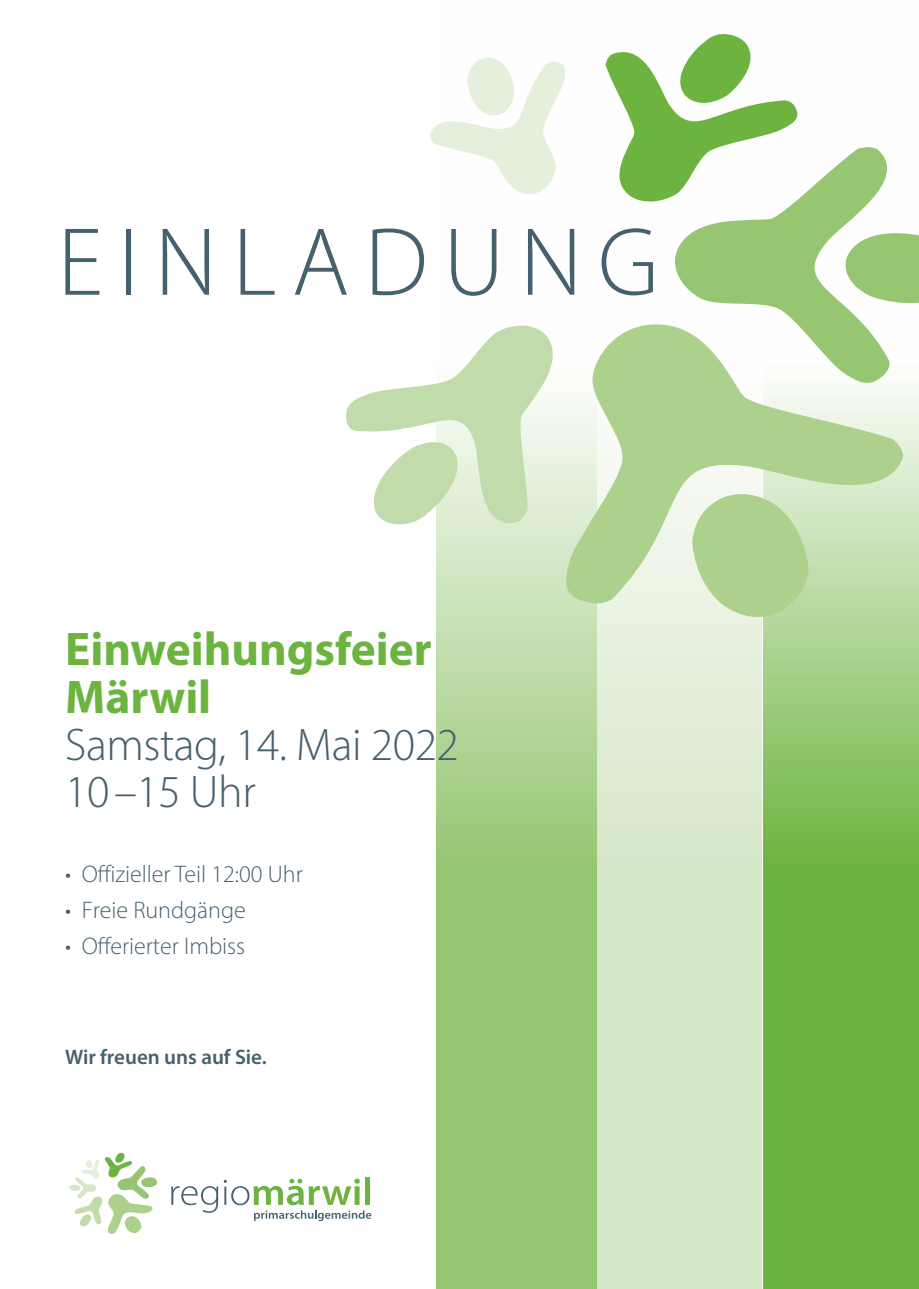
<style>
.page{position:relative;width:919px;height:1289px;background:#fff}
.page>*{position:absolute;margin:0;border:0;box-sizing:border-box;transform-origin:0 0}
.t1{font:300 97.5px "Myriad Pro";letter-spacing:.16em;color:#46616e}
.t2{font:700 47.4px/47.4px "Myriad Pro";color:#6cb43f}
.t3{font:300 45.9px/47.4px "Myriad Pro";letter-spacing:-.01em;color:#46616e}
.t4{font:300 24px "Myriad Pro";color:#46616e}
.t5{font:600 21px "Myriad Pro";color:#46616e}
</style>
<div class="page">
<svg style="left:437px;top:396px;width:160px;height:892px;background:#a4cd85"></svg>
<svg style="left:763px;top:112px;width:155px;height:1176px;background:#82bf5b"></svg>
<svg style="left:597px;top:609px;width:164px;height:679px;background:#d9e9cd"></svg>
<svg style="left:563px;top:324px;width:344px;height:285px;background:#c8e1b5"></svg>
<svg style="left:691px;top:491px;width:118px;height:128px;background:#b8d8a0"></svg>
<svg style="left:662px;top:144px;width:247px;height:241px"></svg>
<svg style="left:840px;top:223px;width:78px;height:91px"></svg>
<svg style="left:605px;top:34px;width:192px;height:173px"></svg>
<svg style="left:430px;top:57px;width:135px;height:137px"></svg>
<svg style="left:346px;top:325px;width:212px;height:204px"></svg>
<svg style="left:171px;top:1186px;width:47px;height:26px"></svg>
<div style="left:365px;top:1177px;width:5px;height:27px;background:#6cb43f"></div>
<svg style="left:224px;top:1178px;width:147px;height:42px"></svg>
<svg style="left:69px;top:1152px;width:88px;height:82px"></svg>
<h1 class="t1" style="left:57px;top:203px;width:602px">EINLADUNG</h1>
<h2 class="t2" style="left:65px;top:624px;width:368px">Einweihungsfeier<br>Märwil</h2>
<h3 class="t3" style="left:65px;top:720px;width:395px">Samstag, 14. Mai 2022<br>10 –15 Uhr</h3>
<p class="t4" style="left:65px;top:859px;width:239px">• Offizieller Teil 12:00 Uhr</p>
<p class="t4" style="left:65px;top:895px;width:182px">• Freie Rundgänge</p>
<p class="t4" style="left:65px;top:931px;width:181px">• Offerierter Imbiss</p>
<p class="t5" style="left:65px;top:1043px;width:203px">Wir freuen uns auf Sie.</p>
</div>
